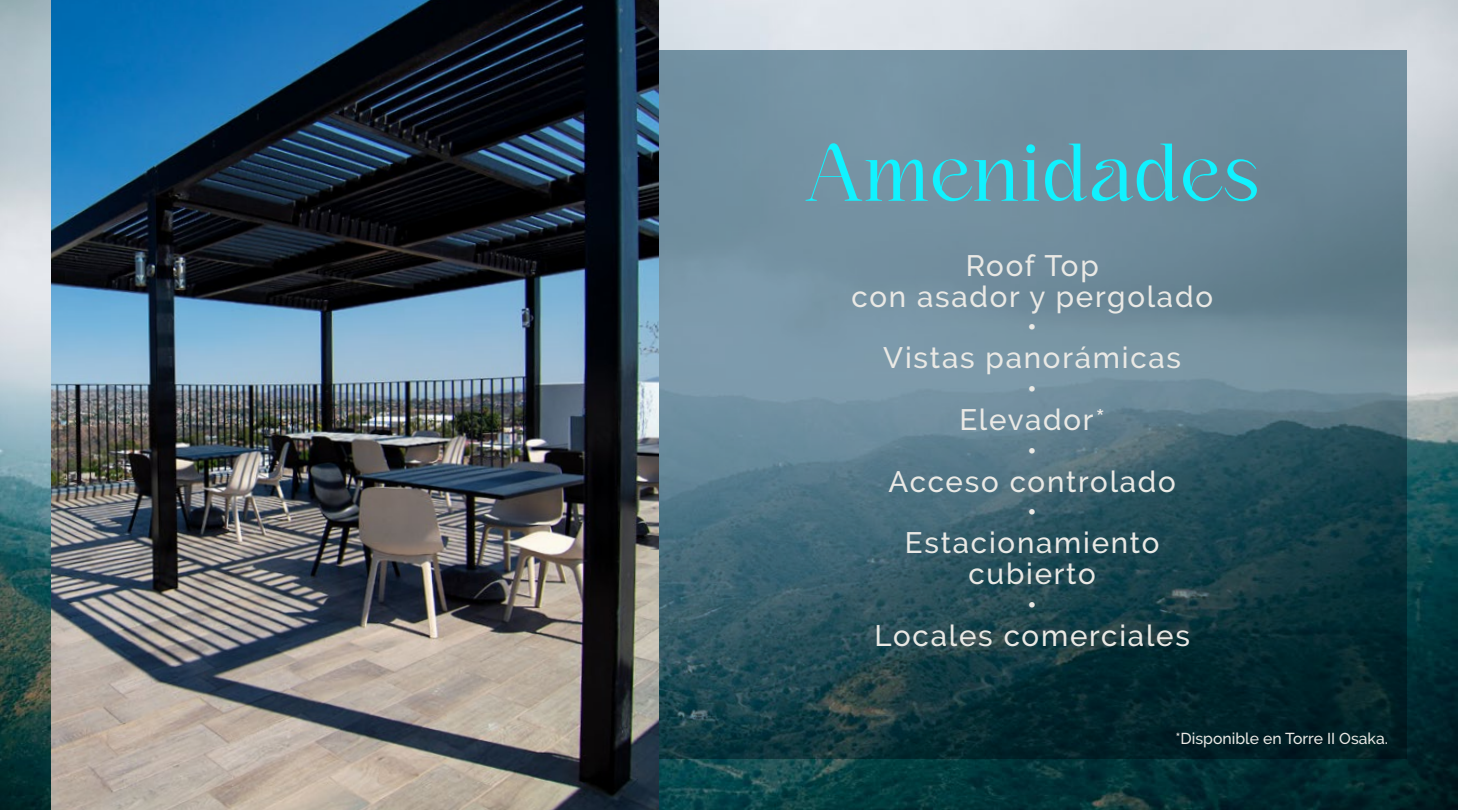
<style>
.page{position:relative;width:1458px;height:810px;background:#fff}
.page>*{position:absolute;margin:0;border:0;box-sizing:border-box;transform-origin:0 0}
.t1{font:74.02px "Kaftan Serif Trial";letter-spacing:.02em;color:#11f2ff}
.t2{font:500 29.47px/30.8px "Raleway";letter-spacing:.06em;color:#eae9e5;text-align:center}
.t3{font:500 15.75px "Raleway";color:#eae9e5}
</style>
<div class="page">
<img style="left:0;top:0;width:1458px;height:810px">
<svg style="left:659px;top:51px;width:748px;height:708px;background:#4e6e7c"></svg>
<img style="left:51px;top:0;width:608px;height:810px">
<h1 class="t1" style="left:808px;top:126px;width:453px">Amenidades</h1>
<p class="t2" style="left:851px;top:250px;width:363px">Roof Top<br>con asador y pergolado •<br>Vistas panorámicas<br>•<br>Elevador*<br>•<br>Acceso controlado<br>•<br>Estacionamiento cubierto<br>•<br>Locales comerciales</p>
<p class="t3" style="left:1175px;top:729px;width:214px">*Disponible en Torre II Osaka.</p>
</div>
